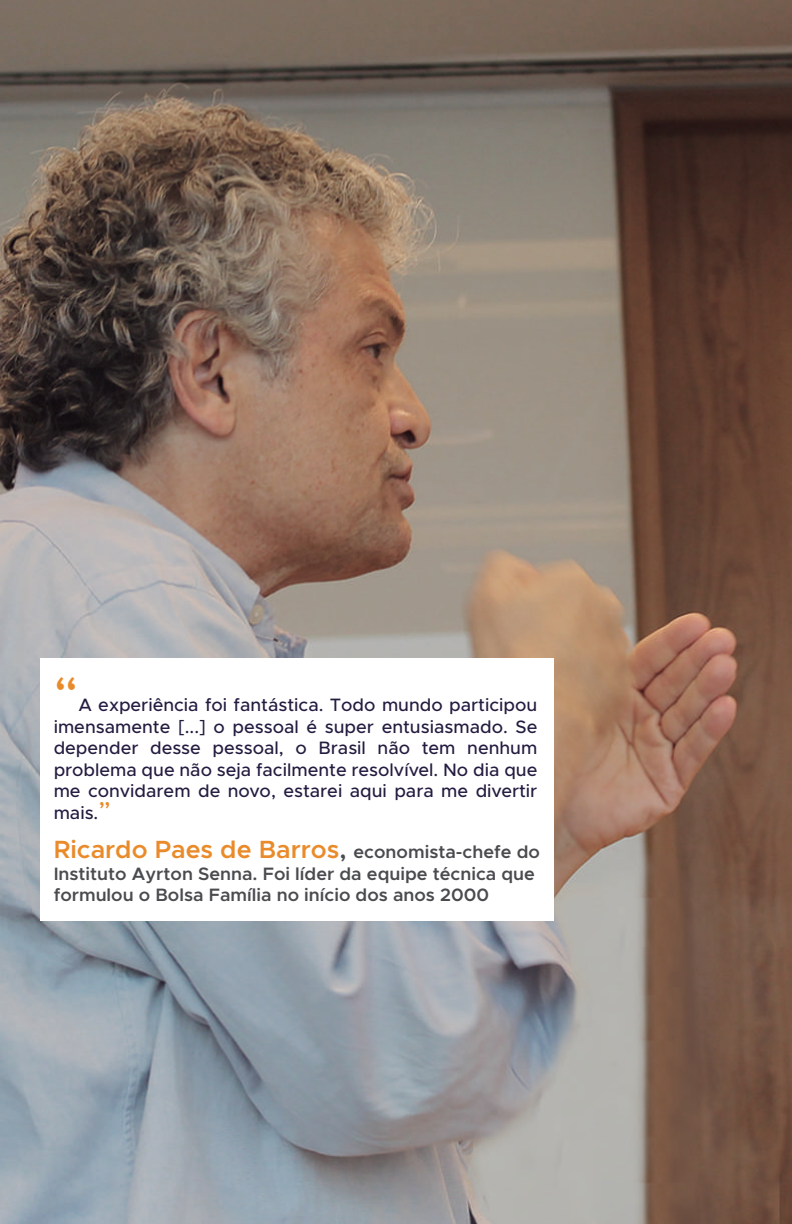
<style>
.page{position:relative;width:792px;height:1224px;background:#fff}
.page>*{position:absolute;margin:0;border:0;box-sizing:border-box;transform-origin:0 0}
.t1{font:500 50px "Metropolis";color:#e98b2b}
.t2{font:600 25px "Metropolis";color:#e98b2b}
.t3{font:500 18px/21.6px "Metropolis";color:#241c40;text-align:justify}
.t4{font:600 18px/21.6px "Metropolis";color:#4a4b4f}
.s1{font-size:25px;color:#e98b2b}
.s2{color:#4a4b4f}
.s3{font-size:18px;color:#4a4b4f}
</style>
<div class="page">
<img style="left:0;top:0;width:792px;height:1224px">
<div style="left:40px;top:658px;width:513px;height:263px;background:#fff"></div>
<h1 class="t1" style="left:54px;top:662px;width:26px">“</h1>
<p class="t3" style="left:54px;top:694px;width:485px;text-indent:25px">A experiência foi fantástica. Todo mundo participou imensamente [...] o pessoal é super entusiasmado. Se depender desse pessoal, o Brasil não tem nenhum problema que não seja facilmente resolvível. No dia que me convidarem de novo, estarei aqui para me divertir mais.<span class="s1">”</span></p>
<h2 class="t2" style="left:54px;top:834px;width:488px">Ricardo Paes de Barros<span class="s2">,</span> <span class="s3">economista-chefe do</span></h2>
<p class="t4" style="left:54px;top:863px;width:483px">Instituto Ayrton Senna. Foi líder da equipe técnica que formulou o Bolsa Família no início dos anos 2000</p>
</div>
